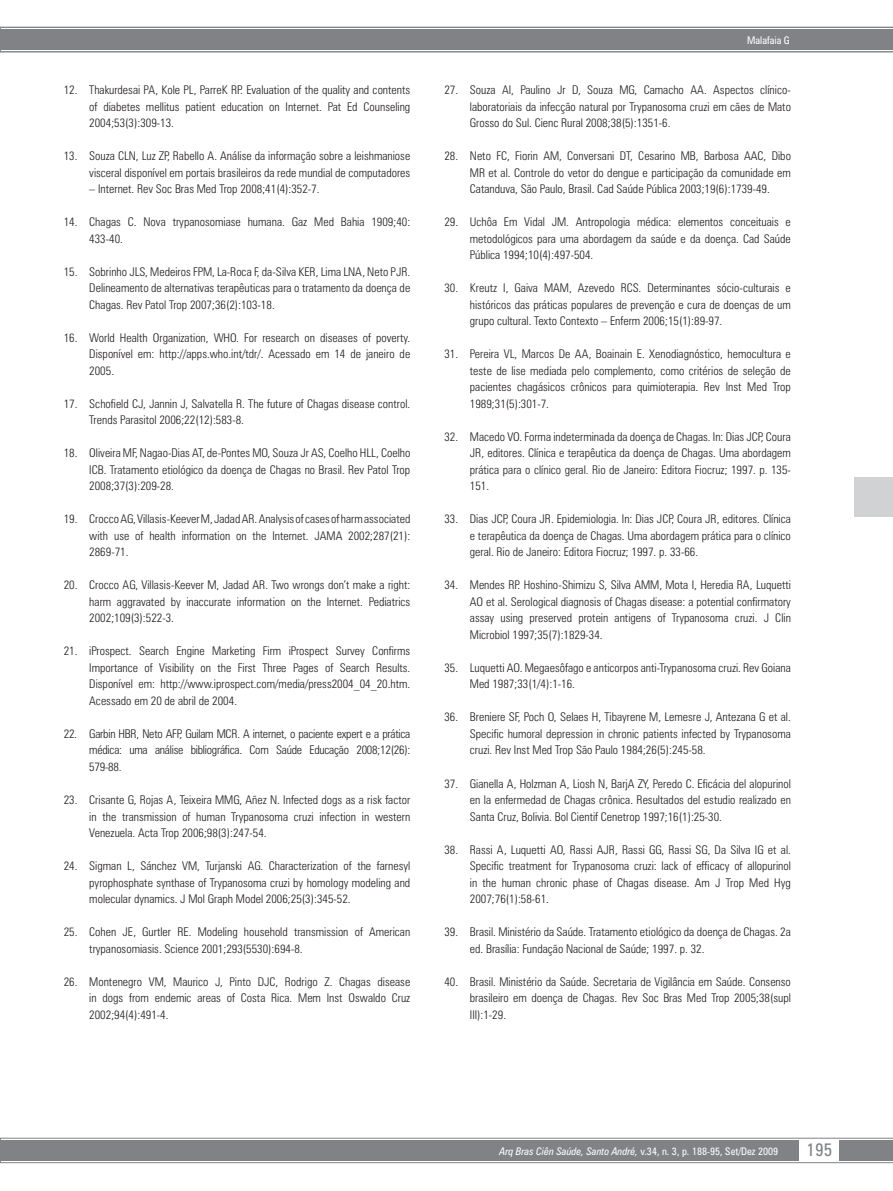
<style>
.page{position:relative;width:893px;height:1191px;background:#fff}
.page>*{position:absolute;margin:0;border:0;box-sizing:border-box;transform-origin:0 0}
.t1{font:condensed 18px "Zurich BT";color:#808285}
.z07_1_referencias{font:300 condensed 12px/16.5px "Zurich BT";color:#231f20;text-align:justify}
.t2{font:condensed 10.5px "Zurich BT";color:#fff}
.s1{font-style:italic}
</style>
<div class="page">
<svg style="left:0;top:1137px;width:893px;height:26px;background:#8f9194"></svg>
<div style="left:800px;top:1139px;width:39px;height:22px;background:#fff"></div>
<div style="left:855px;top:477px;width:38px;height:40px;background:#d1d2d4"></div>
<svg style="left:0;top:27px;width:893px;height:25px;background:#8a8c8f"></svg>
<p class="z07_1_referencias" style="left:89px;top:82px;width:323px;text-indent:-26px">12. Thakurdesai PA, Kole PL, ParreK RP. Evaluation of the quality and contents of diabetes mellitus patient education on Internet. Pat Ed Counseling 2004;53(3):309-13.</p>
<p class="z07_1_referencias" style="left:64px;top:148px;width:348px;text-align:right">13. Souza CLN, Luz ZP, Rabello A. Análise da informação sobre a leishmaniose visceral disponível em portais brasileiros da rede mundial de computadores</p>
<p class="z07_1_referencias" style="left:89px;top:181px;width:232px">– Internet. Rev Soc Bras Med Trop 2008;41(4):352-7.</p>
<p class="z07_1_referencias" style="left:89px;top:214px;width:323px;text-indent:-26px">14. Chagas C. Nova trypanosomiase humana. Gaz Med Bahia 1909;40:<br>433-40.</p>
<p class="z07_1_referencias" style="left:89px;top:263px;width:323px;text-indent:-26px">15. Sobrinho JLS, Medeiros FPM, La-Roca F, da-Silva KER, Lima LNA, Neto PJR.<br>Delineamento de alternativas terapêuticas para o tratamento da doença de Chagas. Rev Patol Trop 2007;36(2):103-18.</p>
<p class="z07_1_referencias" style="left:89px;top:329px;width:322px;text-indent:-26px">16. World Health Organization, WHO. For research on diseases of poverty.<br>Disponível em: http://apps.who.int/tdr/. Acessado em 14 de janeiro de 2005.</p>
<p class="z07_1_referencias" style="left:89px;top:395px;width:323px;text-indent:-26px">17. Schofield CJ, Jannin J, Salvatella R. The future of Chagas disease control.<br>Trends Parasitol 2006;22(12):583-8.</p>
<p class="z07_1_referencias" style="left:89px;top:445px;width:323px;text-indent:-26px">18. Oliveira MF, Nagao-Dias AT, de-Pontes MO, Souza Jr AS, Coelho HLL, Coelho ICB. Tratamento etiológico da doença de Chagas no Brasil. Rev Patol Trop 2008;37(3):209-28.</p>
<p class="z07_1_referencias" style="left:89px;top:511px;width:323px;text-indent:-26px">19. Crocco AG, Villasis-Keever M, Jadad AR. Analysis of cases of harm associated with use of health information on the Internet. JAMA 2002;287(21):<br>2869-71.</p>
<p class="z07_1_referencias" style="left:89px;top:577px;width:323px;text-indent:-26px">20. Crocco AG, Villasis-Keever M, Jadad AR. Two wrongs don’t make a right: harm aggravated by inaccurate information on the Internet. Pediatrics 2002;109(3):522-3.</p>
<p class="z07_1_referencias" style="left:89px;top:643px;width:323px;text-indent:-26px">21. iProspect. Search Engine Marketing Firm iProspect Survey Confirms Importance of Visibility on the First Three Pages of Search Results.<br>Disponível em: http://www.iprospect.com/media/press2004_04_20.htm.<br>Acessado em 20 de abril de 2004.</p>
<p class="z07_1_referencias" style="left:89px;top:725px;width:323px;text-indent:-26px">22. Garbin HBR, Neto AFP, Guilam MCR. A internet, o paciente expert e a prática médica: uma análise bibliográfica. Com Saúde Educação 2008;12(26):<br>579-88.</p>
<p class="z07_1_referencias" style="left:89px;top:791px;width:323px;text-indent:-26px">23. Crisante G, Rojas A, Teixeira MMG, Añez N. Infected dogs as a risk factor in the transmission of human Trypanosoma cruzi infection in western Venezuela. Acta Trop 2006;98(3):247-54.</p>
<p class="z07_1_referencias" style="left:89px;top:857px;width:323px;text-indent:-26px">24. Sigman L, Sánchez VM, Turjanski AG. Characterization of the farnesyl pyrophosphate synthase of Trypanosoma cruzi by homology modeling and molecular dynamics. J Mol Graph Model 2006;25(3):345-52.</p>
<p class="z07_1_referencias" style="left:89px;top:923px;width:323px;text-indent:-26px">25. Cohen JE, Gurtler RE. Modeling household transmission of American trypanosomiasis. Science 2001;293(5530):694-8.</p>
<p class="z07_1_referencias" style="left:89px;top:973px;width:323px;text-indent:-26px">26. Montenegro VM, Maurico J, Pinto DJC, Rodrigo Z. Chagas disease in dogs from endemic areas of Costa Rica. Mem Inst Oswaldo Cruz 2002;94(4):491-4.</p>
<p class="t2" style="left:747px;top:34px;width:44px">Malafaia G</p>
<p class="z07_1_referencias" style="left:470px;top:82px;width:323px;text-indent:-26px">27. Souza AI, Paulino Jr D, Souza MG, Camacho AA. Aspectos clínico&shy;laboratoriais da infecção natural por Trypanosoma cruzi em cães de Mato Grosso do Sul. Cienc Rural 2008;38(5):1351-6.</p>
<p class="z07_1_referencias" style="left:470px;top:148px;width:323px;text-indent:-26px">28. Neto FC, Fiorin AM, Conversani DT, Cesarino MB, Barbosa AAC, Dibo MR et al. Controle do vetor do dengue e participação da comunidade em Catanduva, São Paulo, Brasil. Cad Saúde Pública 2003;19(6):1739-49.</p>
<p class="z07_1_referencias" style="left:470px;top:214px;width:322px;text-indent:-26px">29. Uchôa Em Vidal JM. Antropologia médica: elementos conceituais e metodológicos para uma abordagem da saúde e da doença. Cad Saúde Pública 1994;10(4):497-504.</p>
<p class="z07_1_referencias" style="left:470px;top:280px;width:323px;text-indent:-26px">30. Kreutz I, Gaiva MAM, Azevedo RCS. Determinantes sócio-culturais e históricos das práticas populares de prevenção e cura de doenças de um grupo cultural. Texto Contexto – Enferm 2006;15(1):89-97.</p>
<p class="z07_1_referencias" style="left:470px;top:346px;width:323px;text-indent:-26px">31. Pereira VL, Marcos De AA, Boainain E. Xenodiagnóstico, hemocultura e teste de lise mediada pelo complemento, como critérios de seleção de pacientes chagásicos crônicos para quimioterapia. Rev Inst Med Trop 1989;31(5):301-7.</p>
<p class="z07_1_referencias" style="left:470px;top:428px;width:323px;text-indent:-26px">32. Macedo VO. Forma indeterminada da doença de Chagas. In: Dias JCP, Coura JR, editores. Clínica e terapêutica da doença de Chagas. Uma abordagem prática para o clínico geral. Rio de Janeiro: Editora Fiocruz; 1997. p. 135- 151.</p>
<p class="z07_1_referencias" style="left:470px;top:511px;width:323px;text-indent:-26px">33. Dias JCP, Coura JR. Epidemiologia. In: Dias JCP, Coura JR, editores. Clínica e terapêutica da doença de Chagas. Uma abordagem prática para o clínico geral. Rio de Janeiro: Editora Fiocruz; 1997. p. 33-66.</p>
<p class="z07_1_referencias" style="left:470px;top:577px;width:323px;text-indent:-26px">34. Mendes RP. Hoshino-Shimizu S, Silva AMM, Mota I, Heredia RA, Luquetti AO et al. Serological diagnosis of Chagas disease: a potential confirmatory assay using preserved protein antigens of Trypanosoma cruzi. J Clin Microbiol 1997;35(7):1829-34.</p>
<p class="z07_1_referencias" style="left:470px;top:659px;width:323px;text-indent:-26px">35. Luquetti AO. Megaesôfago e anticorpos anti-Trypanosoma cruzi. Rev Goiana<br>Med 1987;33(1/4):1-16.</p>
<p class="z07_1_referencias" style="left:470px;top:709px;width:322px;text-indent:-26px">36. Breniere SF, Poch O, Selaes H, Tibayrene M, Lemesre J, Antezana G et al.<br>Specific humoral depression in chronic patients infected by Trypanosoma cruzi. Rev Inst Med Trop São Paulo 1984;26(5):245-58.</p>
<p class="z07_1_referencias" style="left:470px;top:775px;width:323px;text-indent:-26px">37. Gianella A, Holzman A, Liosh N, BarjA ZY, Peredo C. Eficácia del alopurinol en la enfermedad de Chagas crônica. Resultados del estudio realizado en Santa Cruz, Bolivia. Bol Cientif Cenetrop 1997;16(1):25-30.</p>
<p class="z07_1_referencias" style="left:470px;top:841px;width:323px;text-indent:-26px">38. Rassi A, Luquetti AO, Rassi AJR, Rassi GG, Rassi SG, Da Silva IG et al.<br>Specific treatment for Trypanosoma cruzi: lack of efficacy of allopurinol in the human chronic phase of Chagas disease. Am J Trop Med Hyg 2007;76(1):58-61.</p>
<p class="z07_1_referencias" style="left:470px;top:923px;width:323px;text-indent:-26px">39. Brasil. Ministério da Saúde. Tratamento etiológico da doença de Chagas. 2a ed. Brasília: Fundação Nacional de Saúde; 1997. p. 32.</p>
<p class="z07_1_referencias" style="left:470px;top:973px;width:323px;text-indent:-26px">40. Brasil. Ministério da Saúde. Secretaria de Vigilância em Saúde. Consenso brasileiro em doença de Chagas. Rev Soc Bras Med Trop 2005;38(supl III):1-29.</p>
<p class="t2" style="left:500px;top:1144px;width:280px"><span class="s1">Arq Bras Ciên Saúde, Santo André,</span> v.34, n. 3, p. 188-95, Set/Dez 2009</p>
<h1 class="t1" style="left:806px;top:1138px;width:27px">195</h1>
</div>
